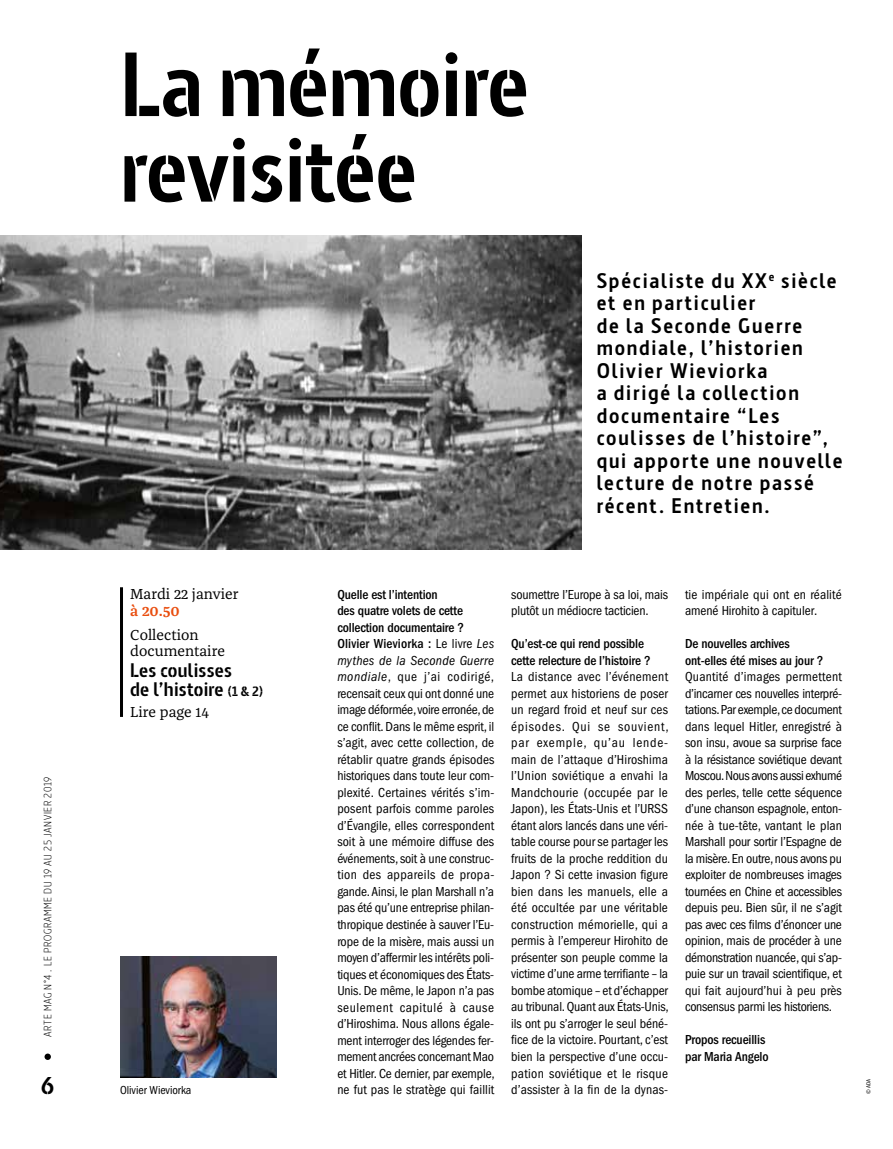
<style>
.page{position:relative;width:893px;height:1149px;background:#fff}
.page>*{position:absolute;margin:0;border:0;box-sizing:border-box;transform-origin:0 0}
.t1{font:700 90px/85.5px "Barna Stencil";letter-spacing:-.01em;color:#000}
.t2{font:700 24.15px "Barna Stencil";color:#000}
.t3{font:700 21px/22.5px "Barna";letter-spacing:.08em;color:#000}
.t4{font:700 19.5px/19.5px "Barna Stencil";letter-spacing:.01em;color:#000}
.t5{font:15px/16.5px "Franziska OT";color:#000}
.t6{font:600 15px "Franziska OT";color:#e94e0f}
.t7{font:condensed 13.5px/16.5px "ITC Franklin Gothic Std";letter-spacing:-.01em;color:#000}
.t8{font:500 condensed 13.5px/16.5px "ITC Franklin Gothic Std";letter-spacing:-.01em;color:#000}
.t9{font:condensed 13.5px/16.5px "ITC Franklin Gothic Std";letter-spacing:.01em;color:#000}
.t10{font:condensed 12px "ITC Franklin Gothic Std";color:#000}
.t11{font:300 10.5px "Barna";letter-spacing:.065em;color:#000}
.t12{font:condensed 6px "ITC Franklin Gothic Std";color:#000}
.s1{font-size:13.5px}
.s2{font-weight:500}
.s3{font-style:italic}
</style>
<div class="page">
<svg style="left:45px;top:1053px;width:6px;height:6px"></svg>
<hr style="left:120px;top:587px;width:3px;height:129px;background:#000">
<img style="left:120px;top:956px;width:157px;height:121px">
<img style="left:0;top:235px;width:581px;height:314px">
<p class="t11" style="left:42px;top:1036px;width:262px;rotate:-90deg">ARTE MAG N°4 . LE PROGRAMME DU 19 AU 25 JANVIER 2019</p>
<h2 class="t2" style="left:41px;top:1070px;width:15px">6</h2>
<h1 class="t1" style="left:120px;top:43px;width:411px">La mémoire revisitée</h1>
<p class="t3" style="left:597px;top:269px;width:247px">Spécialiste du XX<sup>e</sup> siècle et en particulier<br>de la Seconde Guerre mondiale, l’historien<br>Olivier Wieviorka<br>a dirigé la collection documentaire “Les coulisses de l’histoire”, qui apporte une nouvelle lecture de notre passé récent. Entretien.</p>
<p class="t5" style="left:130px;top:586px;width:110px">Mardi 22 janvier</p>
<p class="t6" style="left:130px;top:601px;width:51px">à 20.50</p>
<p class="t5" style="left:130px;top:626px;width:96px">Collection documentaire</p>
<h3 class="t4" style="left:130px;top:660px;width:134px">Les coulisses<br>de l’histoire <span class="s1">(1 &amp; 2)</span></h3>
<p class="t5" style="left:130px;top:703px;width:80px">Lire page 14</p>
<p class="t10" style="left:120px;top:1083px;width:73px">Olivier Wieviorka</p>
<p class="t7" style="left:337px;top:586px;width:159px"><span class="s2">Quelle est l’intention<br>des quatre volets de cette collection documentaire ?<br>Olivier Wieviorka :</span> Le livre <span class="s3">Les mythes de la Seconde Guerre mondiale</span>, que j’ai codirigé, recensait ceux qui ont donné une image déformée, voire erronée, de ce conflit. Dans le même esprit, il s’agit, avec cette collection, de rétablir quatre grands épisodes historiques dans toute leur com&shy;plexité. Certaines vérités s’im&shy;posent parfois comme paroles d’Évangile, elles correspondent soit à une mémoire diffuse des événements, soit à une construc&shy;tion des appareils de propa&shy;gande. Ainsi, le plan Marshall n’a pas été qu’une entreprise philan&shy;thropique destinée à sauver l’Eu&shy;rope de la misère, mais aussi un moyen d’affermir les intérêts poli&shy;tiques et économiques des États-<br>Unis. De même, le Japon n’a pas seulement capitulé à cause d’Hiroshima. Nous allons égale&shy;ment interroger des légendes fer&shy;mement ancrées concernant Mao et Hitler. Ce dernier, par exemple, ne fut pas le stratège qui faillit</p>
<p class="t7" style="left:511px;top:586px;width:158px">soumettre l’Europe à sa loi, mais plutôt un médiocre tacticien.</p>
<p class="t8" style="left:511px;top:635px;width:141px">Qu’est-ce qui rend possible cette relecture de l’histoire ?</p>
<p class="t7" style="left:511px;top:668px;width:159px;text-align:justify">La distance avec l’événement permet aux historiens de poser un regard froid et neuf sur ces épisodes. Qui se souvient, par exemple, qu’au lende&shy;main de l’attaque d’Hiroshima l’Union soviétique a envahi la Mandchourie (occupée par le Japon), les États-Unis et l’URSS étant alors lancés dans une véri&shy;table course pour se partager les fruits de la proche reddition du Japon ? Si cette invasion figure bien dans les manuels, elle a été occultée par une véritable construction mémorielle, qui a permis à l’empereur Hirohito de présenter son peuple comme la victime d’une arme terrifiante – la bombe atomique – et d’échapper au tribunal. Quant aux États-Unis, ils ont pu s’arroger le seul béné&shy;fice de la victoire. Pourtant, c’est bien la perspective d’une occu&shy;pation soviétique et le risque d’assister à la fin de la dynas-</p>
<p class="t9" style="left:685px;top:586px;width:158px">tie impériale qui ont en réalité amené Hirohito à capituler.</p>
<p class="t8" style="left:685px;top:635px;width:140px">De nouvelles archives ont-elles été mises au jour ?</p>
<p class="t7" style="left:685px;top:668px;width:158px;text-align:justify">Quantité d’images permettent d’incarner ces nouvelles interpré&shy;tations. Par exemple, ce document dans lequel Hitler, enregistré à son insu, avoue sa surprise face à la résistance soviétique devant Moscou. Nous avons aussi exhumé des perles, telle cette séquence d’une chanson espagnole, enton&shy;née à tue-tête, vantant le plan Marshall pour sortir l’Espagne de la misère. En outre, nous avons pu exploiter de nombreuses images tournées en Chine et accessibles depuis peu. Bien sûr, il ne s’agit pas avec ces films d’énoncer une opinion, mais de procéder à une démonstration nuancée, qui s’ap&shy;puie sur un travail scientifique, et qui fait aujourd’hui à peu près consensus parmi les historiens.</p>
<p class="t8" style="left:685px;top:1031px;width:85px">Propos recueillis par Maria Angelo</p>
<p class="t12" style="left:865px;top:1093px;width:16px;rotate:-90deg">© ADA</p>
</div>
